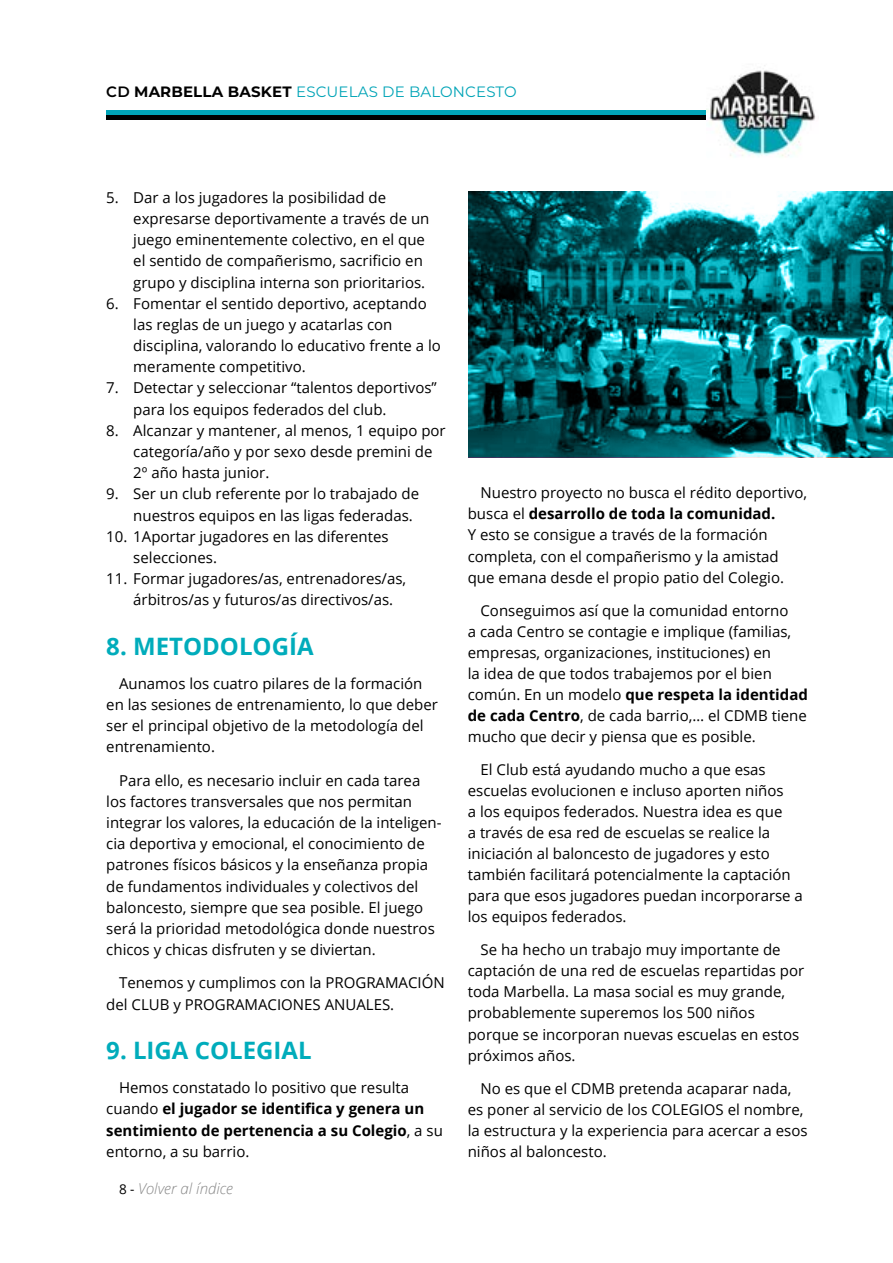
<style>
.page{position:relative;width:893px;height:1263px;background:#fff}
.page>*{position:absolute;margin:0;border:0;box-sizing:border-box;transform-origin:0 0}
.t1{font:700 24px "Open Sans";color:#00acbb}
.t2{font:15px/21.1px "Open Sans";color:#000}
.t3{font:700 15px/21.1px "Open Sans";color:#000}
.t4{font:15px "Montserrat";letter-spacing:.01em;color:#00a4b7}
.t5{font:italic 300 15px "Open Sans";color:#878787}
.s1{font-weight:600;color:#000}
.s2{font-weight:700;color:#000}
.s3{font-weight:400}
.s4{font-weight:400;font-style:normal;font-size:13.5px;color:#000}
.s5{font-weight:700}
</style>
<div class="page">
<div style="left:106px;top:111px;width:702px;height:8px;background:#00a4b7"></div>
<hr style="left:106px;top:115px;width:702px;height:4px;background:#000">
<img style="left:706px;top:65px;width:110px;height:92px">
<svg style="left:468px;top:191px;width:425px;height:266px;background:#106c74"></svg>
<p class="t4" style="left:106px;top:82px;width:412px"><span class="s1">CD</span> <span class="s2">MARBELLA BASKET</span> ESCUELAS DE BALONCESTO</p>
<p class="t2" style="left:133px;top:186px;width:298px;text-indent:-27px">5. Dar a los jugadores la posibilidad de expresarse deportivamente a través de un juego eminentemente colectivo, en el que el sentido de compañerismo, sacrificio en grupo y disciplina interna son prioritarios.</p>
<p class="t2" style="left:133px;top:292px;width:309px;text-indent:-27px">6. Fomentar el sentido deportivo, aceptando las reglas de un juego y acatarlas con disciplina, valorando lo educativo frente a lo meramente competitivo.</p>
<p class="t2" style="left:133px;top:377px;width:305px;text-indent:-27px">7. Detectar y seleccionar “talentos deportivos” para los equipos federados del club.</p>
<p class="t2" style="left:133px;top:419px;width:314px;text-indent:-27px">8. Alcanzar y mantener, al menos, 1 equipo por categoría/año y por sexo desde premini de<br>2º año hasta junior.</p>
<p class="t2" style="left:133px;top:483px;width:287px;text-indent:-27px">9. Ser un club referente por lo trabajado de nuestros equipos en las ligas federadas.</p>
<p class="t2" style="left:133px;top:525px;width:257px;text-indent:-27px">10. 1Aportar jugadores en las diferentes selecciones.</p>
<p class="t2" style="left:133px;top:568px;width:274px;text-indent:-27px">11. Formar jugadores/as, entrenadores/as, árbitros/as y futuros/as directivos/as.</p>
<h1 class="t1" style="left:106px;top:629px;width:209px">8. METODOLOGÍA</h1>
<p class="t2" style="left:106px;top:672px;width:333px;text-indent:13px">Aunamos los cuatro pilares de la formación en las sesiones de entrenamiento, lo que deber ser el principal objetivo de la metodología del entrenamiento.</p>
<p class="t2" style="left:106px;top:769px;width:337px;text-indent:13px">Para ello, es necesario incluir en cada tarea los factores transversales que nos permitan integrar los valores, la educación de la inteligen&shy;cia deportiva y emocional, el conocimiento de patrones físicos básicos y la enseñanza propia de fundamentos individuales y colectivos del baloncesto, siempre que sea posible. El juego será la prioridad metodológica donde nuestros chicos y chicas disfruten y se diviertan.</p>
<p class="t2" style="left:106px;top:972px;width:340px;text-indent:13px">Tenemos y cumplimos con la PROGRAMACIÓN del CLUB y PROGRAMACIONES ANUALES.</p>
<h1 class="t1" style="left:106px;top:1033px;width:207px">9. LIGA COLEGIAL</h1>
<p class="t3" style="left:106px;top:1077px;width:338px;text-indent:13px"><span class="s3">Hemos constatado lo positivo que resulta cuando</span> el jugador se identifica y genera un sentimiento de pertenencia a su Colegio<span class="s3">, a su entorno, a su barrio.</span></p>
<p class="t5" style="left:119px;top:1178px;width:116px"><span class="s4">8 -</span> Volver al índice</p>
<p class="t2" style="left:468px;top:482px;width:341px;text-indent:13px">Nuestro proyecto no busca el rédito deportivo, busca el <span class="s5">desarrollo de toda la comunidad.<br></span>Y esto se consigue a través de la formación completa, con el compañerismo y la amistad que emana desde el propio patio del Colegio.</p>
<p class="t2" style="left:468px;top:599px;width:342px;text-indent:13px">Conseguimos así que la comunidad entorno<br>a cada Centro se contagie e implique (familias, empresas, organizaciones, instituciones) en<br>la idea de que todos trabajemos por el bien común. En un modelo <span class="s5">que respeta la identidad de cada Centro</span>, de cada barrio,… el CDMB tiene mucho que decir y piensa que es posible.</p>
<p class="t2" style="left:468px;top:759px;width:337px;text-indent:13px">El Club está ayudando mucho a que esas escuelas evolucionen e incluso aporten niños<br>a los equipos federados. Nuestra idea es que<br>a través de esa red de escuelas se realice la iniciación al baloncesto de jugadores y esto también facilitará potencialmente la captación para que esos jugadores puedan incorporarse a los equipos federados.</p>
<p class="t2" style="left:468px;top:939px;width:338px;text-indent:13px">Se ha hecho un trabajo muy importante de captación de una red de escuelas repartidas por toda Marbella. La masa social es muy grande, probablemente superemos los 500 niños porque se incorporan nuevas escuelas en estos próximos años.</p>
<p class="t2" style="left:468px;top:1077px;width:341px;text-indent:13px">No es que el CDMB pretenda acaparar nada, es poner al servicio de los COLEGIOS el nombre, la estructura y la experiencia para acercar a esos niños al baloncesto.</p>
</div>
